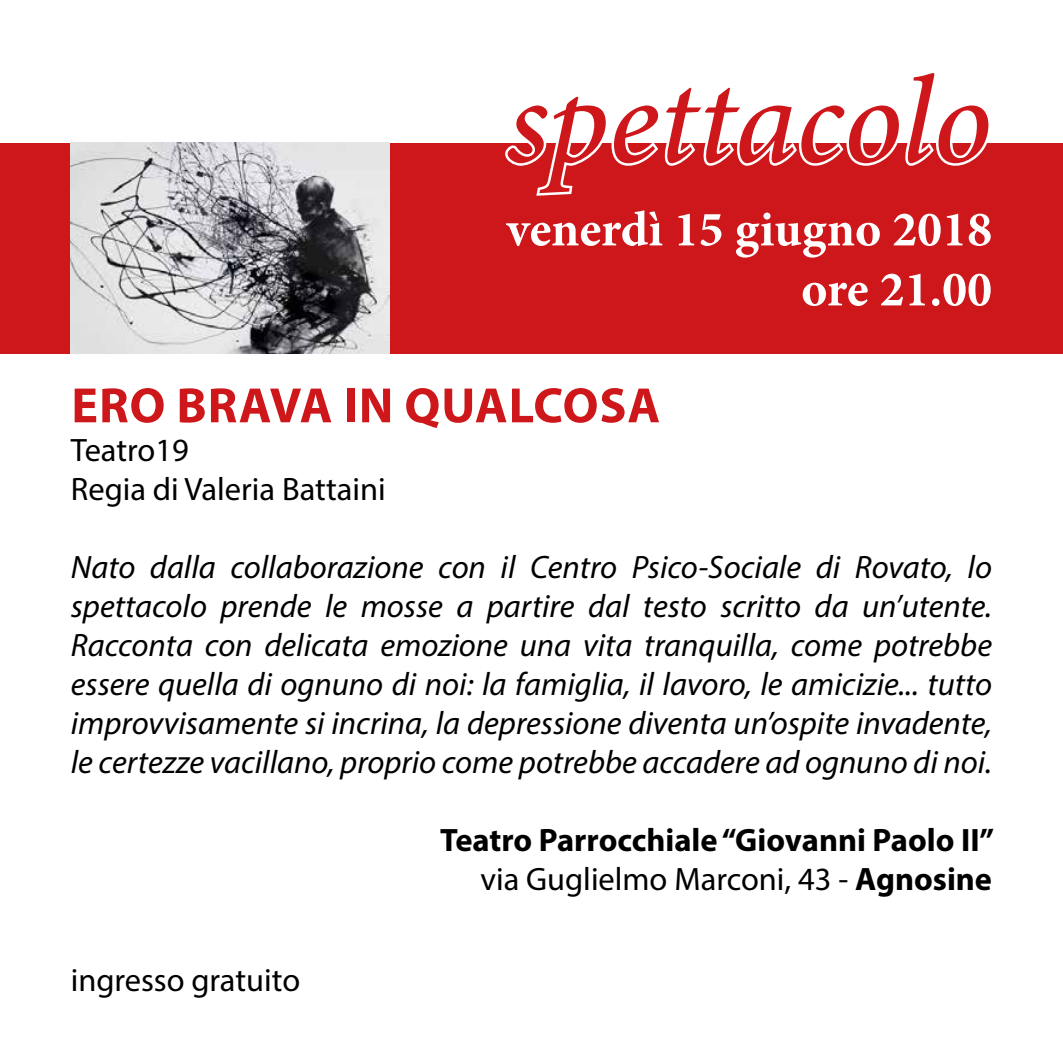
<style>
.page{position:relative;width:1063px;height:1063px;background:#fff}
.page>*{position:absolute;margin:0;border:0;box-sizing:border-box;transform-origin:0 0}
.t1{font:italic 500 125px "Minion Pro";letter-spacing:-.005em;color:#cd171a}
.t2{font:700 50px/60px "Minion Pro";color:#fff;text-align:right}
.t3{font:700 50px "Myriad Pro";letter-spacing:.02em;color:#cd171a}
.t4{font:italic 32.5px/39px "Myriad Pro";color:#000;text-align:justify}
.t5{font:700 32.5px/39px "Myriad Pro";color:#000;text-align:right}
.t6{font:32.5px/39px "Myriad Pro";color:#000}
.s1{font-weight:400}
</style>
<div class="page">
<div style="left:0;top:143px;width:1063px;height:210px;background:#cd171a"></div>
<svg style="left:505px;top:143px;width:482px;height:53px"></svg>
<img style="left:71px;top:143px;width:319px;height:210px">
<h1 class="t1" style="left:506px;top:36px;width:487px">spettacolo</h1>
<h2 class="t2" style="left:506px;top:199px;width:487px">venerdì 15 giugno 2018 ore 21.00</h2>
<h2 class="t3" style="left:71px;top:373px;width:590px">ERO BRAVA IN QUALCOSA</h2>
<p class="t6" style="left:71px;top:430px;width:316px">Teatro19<br>Regia di Valeria Battaini</p>
<p class="t4" style="left:71px;top:547px;width:923px">Nato dalla collaborazione con il Centro Psico-Sociale di Rovato, lo spettacolo prende le mosse a partire dal testo scritto da un’utente.<br>Racconta con delicata emozione una vita tranquilla, come potrebbe essere quella di ognuno di noi: la famiglia, il lavoro, le amicizie... tutto improvvisamente si incrina, la depressione diventa un’ospite invadente, le certezze vacillano, proprio come potrebbe accadere ad ognuno di noi.</p>
<p class="t6" style="left:71px;top:960px;width:231px">ingresso gratuito</p>
<p class="t5" style="left:440px;top:820px;width:556px">Teatro Parrocchiale “Giovanni Paolo II” <span class="s1">via Guglielmo Marconi, 43 -</span> Agnosine</p>
</div>
